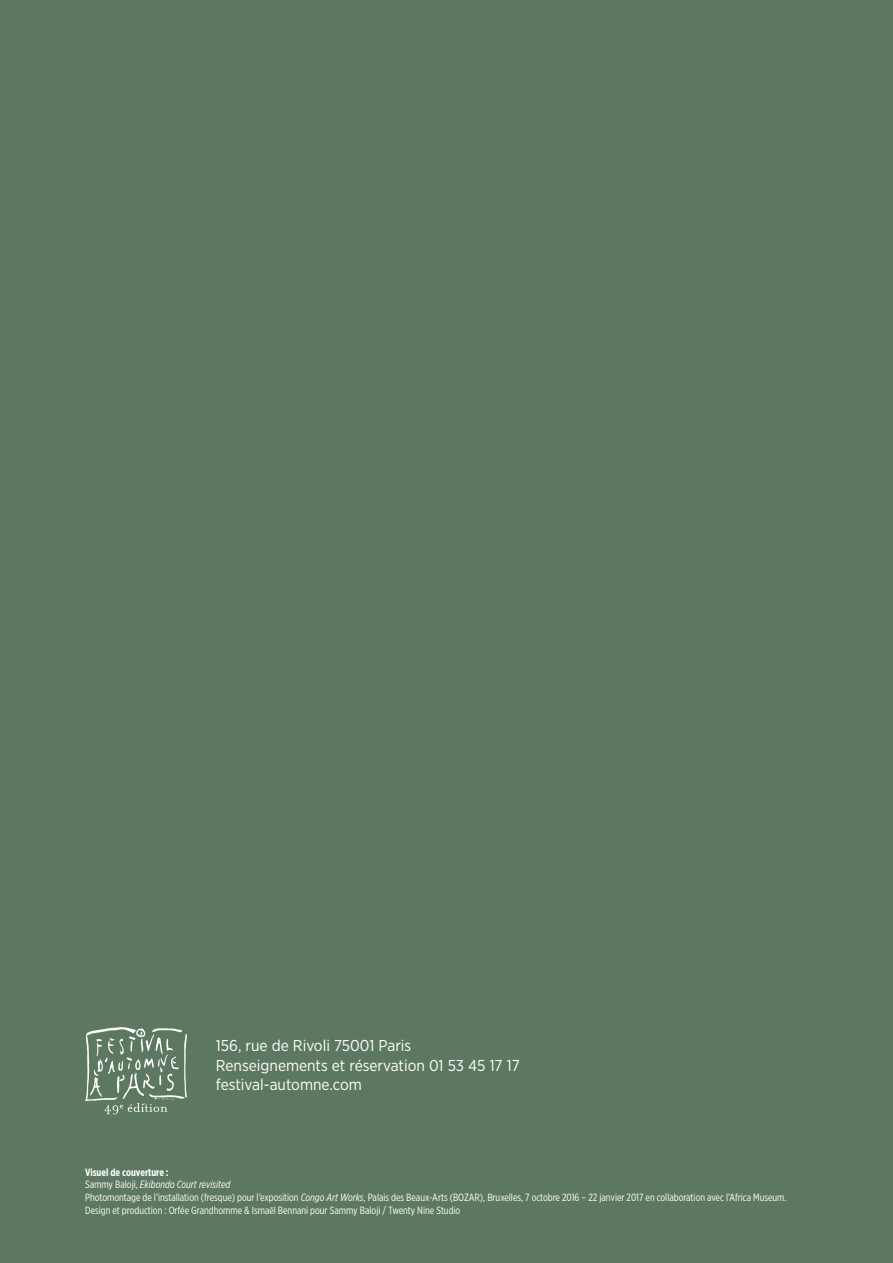
<style>
.page{position:relative;width:893px;height:1263px;background:#5c7860}
.page>*{position:absolute;margin:0;border:0;box-sizing:border-box;transform-origin:0 0}
.Texte{font:15.75px "Gotham Narrow";color:#fff}
.Mentions_AVEC_retrai{font:10.5px "Gotham X Narrow";color:#fff}
.Mentions_AVEC_retrai-2{font:italic 10.5px "Gotham X Narrow";color:#fff}
.Mentions_AVEC_retrai-3{font:700 10.5px "Gotham X Narrow";color:#fff}
.s1{font-style:normal}
.s2{font-style:italic}
</style>
<div class="page">
<svg style="left:85px;top:1027px;width:102px;height:87px;background:#768d79"></svg>
<p class="Texte" style="left:216px;top:1036px;width:197px">156, rue de Rivoli 75001 Paris</p>
<p class="Texte" style="left:216px;top:1055px;width:305px">Renseignements et réservation 01 53 45 17 17</p>
<p class="Texte" style="left:216px;top:1075px;width:147px">festival-automne.com</p>
<p class="Mentions_AVEC_retrai-3" style="left:85px;top:1165px;width:85px">Visuel de couverture :</p>
<p class="Mentions_AVEC_retrai-2" style="left:85px;top:1178px;width:147px"><span class="s1">Sammy Baloji,</span> Ekibondo Court revisited</p>
<p class="Mentions_AVEC_retrai" style="left:85px;top:1191px;width:703px">Photomontage de l’installation (fresque) pour l’exposition <span class="s2">Congo Art Works</span>, Palais des Beaux-Arts (BOZAR), Bruxelles, 7 octobre 2016 – 22 janvier 2017 en collaboration avec l’Africa Museum.</p>
<p class="Mentions_AVEC_retrai" style="left:85px;top:1204px;width:377px">Design et production : Orfée Grandhomme &amp; Ismaël Bennani pour Sammy Baloji / Twenty Nine Studio</p>
</div>
